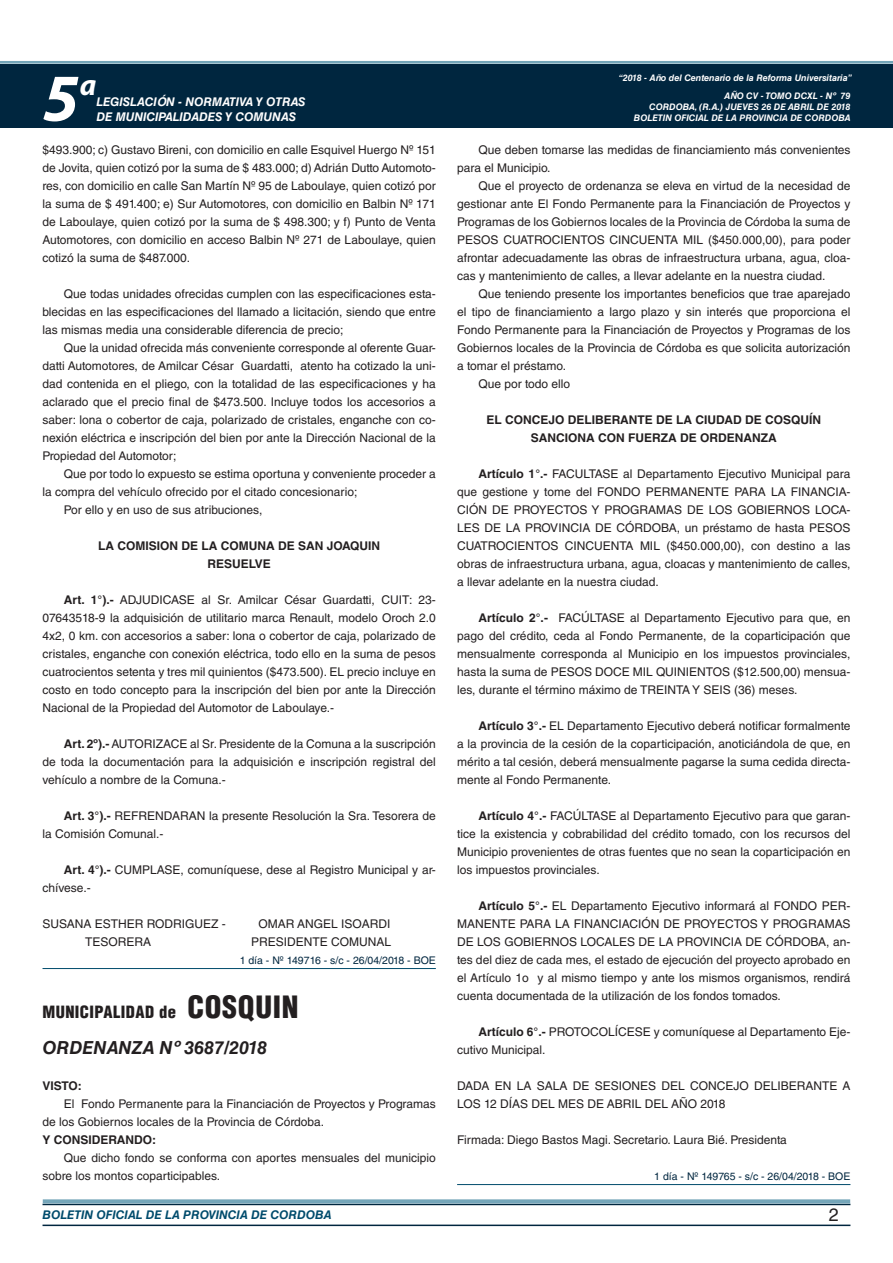
<style>
.page{position:relative;width:893px;height:1263px;background:#fff}
.page>*{position:absolute;margin:0;border:0;box-sizing:border-box;transform-origin:0 0}
.t1{font:italic 700 67.5px "Myriad Pro";color:#fff}
.TEXTO_BASE{font:900 condensed 30px "Helvetica LT Std";letter-spacing:.025em;color:#231f20}
.t2{font:italic 700 30px "Myriad Pro";color:#fff}
.DOC__N{font:italic 700 18px "Helvetica LT Std";color:#231f20}
.t3{font:18px "Helvetica LT Std";color:#231f20}
.TEXTO_BASE-2{font:900 condensed 16.5px "Helvetica LT Std";letter-spacing:.025em;color:#231f20}
.TEXTO_BASE-3{font:12px/18px "Helvetica LT Std";color:#231f20;text-align:justify}
.RESUELVE{font:700 12px "Helvetica LT Std";color:#231f20}
.t4{font:italic 700 12px "Helvetica LT Std";color:#fff}
.t5{font:italic 700 12px "Helvetica LT Std";color:#004b6c}
.TEXTO_BASE-4{font:700 12px "Helvetica LT Std";color:#231f20}
.FECHA_DE_PUBLICACIÓN{font:10.5px "Helvetica LT Std";color:#00263f}
.t6{font:italic 700 9px/10.8px "Helvetica LT Std";color:#fff;text-align:right}
.s1{font-weight:700}
</style>
<div class="page">
<div style="left:0;top:61px;width:893px;height:6px;background:#fff;opacity:.75"></div>
<div style="left:0;top:64px;width:893px;height:64px;background:#00263f"></div>
<hr style="left:43px;top:1224px;width:807px;height:2px;background:#00263f">
<div style="left:42px;top:1198px;width:809px;height:8px;background:#fff;opacity:.75"></div>
<hr style="left:43px;top:968px;width:393px;height:1px;background:#004b6c">
<hr style="left:457px;top:1184px;width:393px;height:1px;background:#004b6c">
<h1 class="t1" style="left:43px;top:54px;width:38px">5</h1>
<h2 class="t2" style="left:80px;top:66px;width:18px">a</h2>
<p class="t4" style="left:96px;top:95px;width:211px">LEGISLACIÓN - NORMATIVA Y OTRAS</p>
<p class="t4" style="left:96px;top:109px;width:201px">DE MUNICIPALIDADES Y COMUNAS</p>
<p class="TEXTO_BASE-3" style="left:43px;top:141px;width:395px">$493.900; c) Gustavo Bireni, con domicilio en calle Esquivel Huergo Nº 151 de Jovita, quien cotizó por la suma de $ 483.000; d) Adrián Dutto Automoto&shy;res, con domicilio en calle San Martín Nº 95 de Laboulaye, quien cotizó por la suma de $ 491.400; e) Sur Automotores, con domicilio en Balbin Nº 171 de Laboulaye, quien cotizó por la suma de $ 498.300; y f) Punto de Venta Automotores, con domicilio en acceso Balbin Nº 271 de Laboulaye, quien cotizó la suma de $487.000.</p>
<p class="TEXTO_BASE-3" style="left:43px;top:285px;width:395px;text-indent:21px">Que todas unidades ofrecidas cumplen con las especificaciones esta&shy;blecidas en las especificaciones del llamado a licitación, siendo que entre las mismas media una considerable diferencia de precio;</p>
<p class="TEXTO_BASE-3" style="left:43px;top:339px;width:395px;text-indent:21px">Que la unidad ofrecida más conveniente corresponde al oferente Guar&shy;datti Automotores, de Amilcar César Guardatti, atento ha cotizado la uni&shy;dad contenida en el pliego, con la totalidad de las especificaciones y ha aclarado que el precio final de $473.500. Incluye todos los accesorios a saber: lona o cobertor de caja, polarizado de cristales, enganche con co&shy;nexión eléctrica e inscripción del bien por ante la Dirección Nacional de la Propiedad del Automotor;</p>
<p class="TEXTO_BASE-3" style="left:43px;top:465px;width:395px;text-indent:21px">Que por todo lo expuesto se estima oportuna y conveniente proceder a la compra del vehículo ofrecido por el citado concesionario;</p>
<p class="TEXTO_BASE-3" style="left:64px;top:501px;width:200px">Por ello y en uso de sus atribuciones,</p>
<p class="RESUELVE" style="left:98px;top:538px;width:283px">LA COMISION DE LA COMUNA DE SAN JOAQUIN</p>
<p class="RESUELVE" style="left:207px;top:556px;width:65px">RESUELVE</p>
<p class="TEXTO_BASE-3" style="left:43px;top:591px;width:395px;text-indent:21px"><span class="s1">Art. 1°).-</span> ADJUDICASE al Sr. Amilcar César Guardatti, CUIT: 23- 07643518-9 la adquisición de utilitario marca Renault, modelo Oroch 2.0<br>4x2, 0 km. con accesorios a saber: lona o cobertor de caja, polarizado de cristales, enganche con conexión eléctrica, todo ello en la suma de pesos cuatrocientos setenta y tres mil quinientos ($473.500). EL precio incluye en costo en todo concepto para la inscripción del bien por ante la Dirección Nacional de la Propiedad del Automotor de Laboulaye.-</p>
<p class="TEXTO_BASE-3" style="left:43px;top:735px;width:395px;text-indent:21px"><span class="s1">Art. 2º).-</span> AUTORIZACE al Sr. Presidente de la Comuna a la suscripción de toda la documentación para la adquisición e inscripción registral del vehículo a nombre de la Comuna.-</p>
<p class="TEXTO_BASE-3" style="left:43px;top:807px;width:395px;text-indent:21px"><span class="s1">Art. 3°).-</span> REFRENDARAN la presente Resolución la Sra. Tesorera de la Comisión Comunal.-</p>
<p class="TEXTO_BASE-3" style="left:43px;top:861px;width:395px;text-indent:21px"><span class="s1">Art. 4°).-</span> CUMPLASE, comuníquese, dese al Registro Municipal y ar&shy;chívese.-</p>
<p class="TEXTO_BASE-3" style="left:43px;top:915px;width:185px">SUSANA ESTHER RODRIGUEZ -</p>
<p class="TEXTO_BASE-3" style="left:259px;top:915px;width:133px">OMAR ANGEL ISOARDI</p>
<p class="TEXTO_BASE-3" style="left:85px;top:933px;width:68px">TESORERA</p>
<p class="TEXTO_BASE-3" style="left:251px;top:933px;width:142px">PRESIDENTE COMUNAL</p>
<p class="FECHA_DE_PUBLICACIÓN" style="left:240px;top:954px;width:198px">1 día - Nº 149716 - s/c - 26/04/2018 - BOE</p>
<p class="TEXTO_BASE-2" style="left:43px;top:1001px;width:135px">MUNICIPALIDAD de</p>
<p class="TEXTO_BASE" style="left:187px;top:988px;width:113px">COSQUIN</p>
<p class="DOC__N" style="left:43px;top:1036px;width:226px">ORDENANZA Nº 3687/2018</p>
<p class="TEXTO_BASE-4" style="left:43px;top:1078px;width:41px">VISTO:</p>
<p class="TEXTO_BASE-3" style="left:43px;top:1095px;width:395px;text-indent:21px">El Fondo Permanente para la Financiación de Proyectos y Programas de los Gobiernos locales de la Provincia de Córdoba.</p>
<p class="TEXTO_BASE-4" style="left:43px;top:1132px;width:115px">Y CONSIDERANDO:</p>
<p class="TEXTO_BASE-3" style="left:43px;top:1149px;width:395px;text-indent:21px">Que dicho fondo se conforma con aportes mensuales del municipio sobre los montos coparticipables.</p>
<p class="t6" style="left:619px;top:72px;width:235px">“2018 - Año del Centenario de la Reforma Universitaria”</p>
<p class="t6" style="left:634px;top:91px;width:218px">AÑO CV - TOMO DCXL - Nº 79<br>CORDOBA, (R.A.) JUEVES 26 DE ABRIL DE 2018<br>BOLETIN OFICIAL DE LA PROVINCIA DE CORDOBA</p>
<p class="TEXTO_BASE-3" style="left:457px;top:141px;width:395px;text-indent:21px">Que deben tomarse las medidas de financiamiento más convenientes para el Municipio.</p>
<p class="TEXTO_BASE-3" style="left:457px;top:177px;width:395px;text-indent:21px">Que el proyecto de ordenanza se eleva en virtud de la necesidad de gestionar ante El Fondo Permanente para la Financiación de Proyectos y Programas de los Gobiernos locales de la Provincia de Córdoba la suma de PESOS CUATROCIENTOS CINCUENTA MIL ($450.000,00), para poder afrontar adecuadamente las obras de infraestructura urbana, agua, cloa&shy;cas y mantenimiento de calles, a llevar adelante en la nuestra ciudad.</p>
<p class="TEXTO_BASE-3" style="left:457px;top:285px;width:395px;text-indent:21px">Que teniendo presente los importantes beneficios que trae aparejado el tipo de financiamiento a largo plazo y sin interés que proporciona el Fondo Permanente para la Financiación de Proyectos y Programas de los Gobiernos locales de la Provincia de Córdoba es que solicita autorización a tomar el préstamo.</p>
<p class="TEXTO_BASE-3" style="left:478px;top:375px;width:93px">Que por todo ello</p>
<p class="RESUELVE" style="left:487px;top:412px;width:336px">EL CONCEJO DELIBERANTE DE LA CIUDAD DE COSQUÍN</p>
<p class="RESUELVE" style="left:531px;top:430px;width:247px">SANCIONA CON FUERZA DE ORDENANZA</p>
<p class="TEXTO_BASE-3" style="left:457px;top:465px;width:395px;text-indent:21px"><span class="s1">Artículo 1°.-</span> FACULTASE al Departamento Ejecutivo Municipal para que gestione y tome del FONDO PERMANENTE PARA LA FINANCIA-CIÓN DE PROYECTOS Y PROGRAMAS DE LOS GOBIERNOS LOCA-LES DE LA PROVINCIA DE CÓRDOBA, un préstamo de hasta PESOS CUATROCIENTOS CINCUENTA MIL ($450.000,00), con destino a las obras de infraestructura urbana, agua, cloacas y mantenimiento de calles, a llevar adelante en la nuestra ciudad.</p>
<p class="TEXTO_BASE-3" style="left:457px;top:609px;width:395px;text-indent:21px"><span class="s1">Artículo 2°.-</span> FACÚLTASE al Departamento Ejecutivo para que, en pago del crédito, ceda al Fondo Permanente, de la coparticipación que mensualmente corresponda al Municipio en los impuestos provinciales, hasta la suma de PESOS DOCE MIL QUINIENTOS ($12.500,00) mensua&shy;les, durante el término máximo de TREINTA Y SEIS (36) meses.</p>
<p class="TEXTO_BASE-3" style="left:457px;top:717px;width:395px;text-indent:21px"><span class="s1">Artículo 3°.-</span> EL Departamento Ejecutivo deberá notificar formalmente a la provincia de la cesión de la coparticipación, anoticiándola de que, en mérito a tal cesión, deberá mensualmente pagarse la suma cedida directa&shy;mente al Fondo Permanente.</p>
<p class="TEXTO_BASE-3" style="left:457px;top:807px;width:395px;text-indent:21px"><span class="s1">Artículo 4°.-</span> FACÚLTASE al Departamento Ejecutivo para que garan&shy;tice la existencia y cobrabilidad del crédito tomado, con los recursos del Municipio provenientes de otras fuentes que no sean la coparticipación en los impuestos provinciales.</p>
<p class="TEXTO_BASE-3" style="left:457px;top:897px;width:395px;text-indent:21px"><span class="s1">Artículo 5°.-</span> EL Departamento Ejecutivo informará al FONDO PER-MANENTE PARA LA FINANCIACIÓN DE PROYECTOS Y PROGRAMAS DE LOS GOBIERNOS LOCALES DE LA PROVINCIA DE CÓRDOBA, an&shy;tes del diez de cada mes, el estado de ejecución del proyecto aprobado en el Artículo 1o y al mismo tiempo y ante los mismos organismos, rendirá cuenta documentada de la utilización de los fondos tomados.</p>
<p class="TEXTO_BASE-3" style="left:457px;top:1023px;width:395px;text-indent:21px"><span class="s1">Artículo 6°.-</span> PROTOCOLÍCESE y comuníquese al Departamento Eje&shy;cutivo Municipal.</p>
<p class="TEXTO_BASE-3" style="left:457px;top:1077px;width:395px">DADA EN LA SALA DE SESIONES DEL CONCEJO DELIBERANTE A<br>LOS 12 DÍAS DEL MES DE ABRIL DEL AÑO 2018</p>
<p class="TEXTO_BASE-3" style="left:457px;top:1131px;width:331px">Firmada: Diego Bastos Magi. Secretario. Laura Bié. Presidenta</p>
<p class="FECHA_DE_PUBLICACIÓN" style="left:654px;top:1170px;width:198px">1 día - Nº 149765 - s/c - 26/04/2018 - BOE</p>
<p class="t5" style="left:43px;top:1208px;width:290px">BOLETIN OFICIAL DE LA PROVINCIA DE CORDOBA</p>
<p class="t3" style="left:829px;top:1204px;width:12px">2</p>
</div>
